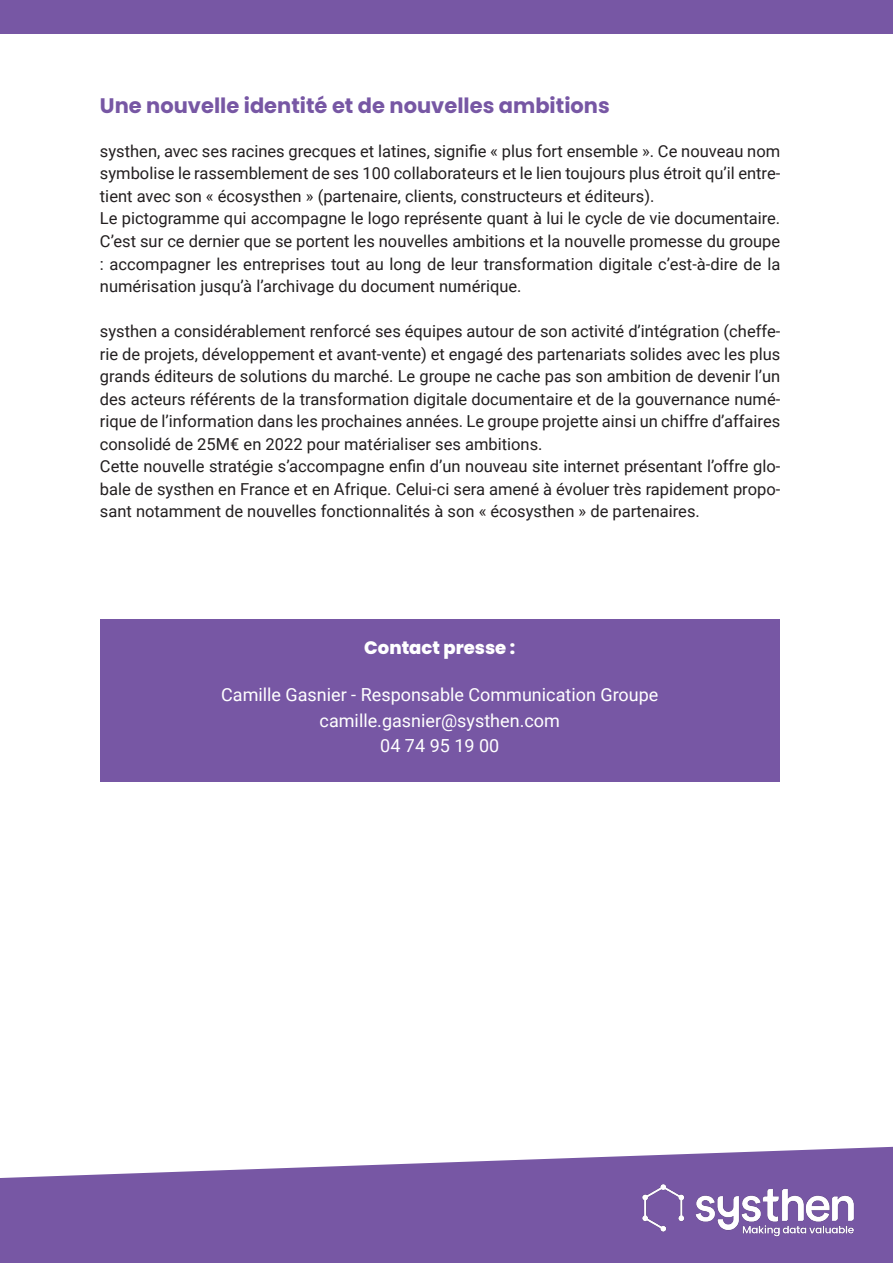
<style>
.page{position:relative;width:893px;height:1263px;background:#fff}
.page>*{position:absolute;margin:0;border:0;box-sizing:border-box;transform-origin:0 0}
.t1{font:700 21px "Poppins";color:#7757a4}
.t2{font:18px "Roboto";color:#fff}
.t3{font:800 18px "Poppins";color:#fff}
.t4{font:16.5px/22.5px "Roboto";color:#231f20;text-align:justify}
</style>
<div class="page">
<svg style="left:0;top:1147px;width:893px;height:116px;background:#8b70b1"></svg>
<div style="left:100px;top:619px;width:679px;height:163px;background:#7757a4"></div>
<img style="left:638px;top:1178px;width:222px;height:62px">
<div style="left:0;top:0;width:893px;height:33px;background:#7757a4"></div>
<p class="t1" style="left:100px;top:94px;width:511px">Une nouvelle identité et de nouvelles ambitions</p>
<p class="t4" style="left:100px;top:139px;width:682px">systhen, avec ses racines grecques et latines, signifie « plus fort ensemble ». Ce nouveau nom symbolise le rassemblement de ses 100 collaborateurs et le lien toujours plus étroit qu’il entre&shy;tient avec son « écosysthen » (partenaire, clients, constructeurs et éditeurs).</p>
<p class="t4" style="left:100px;top:207px;width:682px">Le pictogramme qui accompagne le logo représente quant à lui le cycle de vie documentaire.<br>C’est sur ce dernier que se portent les nouvelles ambitions et la nouvelle promesse du groupe : accompagner les entreprises tout au long de leur transformation digitale c’est-à-dire de la numérisation jusqu’à l’archivage du document numérique.</p>
<p class="t4" style="left:100px;top:319px;width:682px">systhen a considérablement renforcé ses équipes autour de son activité d’intégration (cheffe&shy;rie de projets, développement et avant-vente) et engagé des partenariats solides avec les plus grands éditeurs de solutions du marché. Le groupe ne cache pas son ambition de devenir l’un des acteurs référents de la transformation digitale documentaire et de la gouvernance numé&shy;rique de l’information dans les prochaines années. Le groupe projette ainsi un chiffre d’affaires consolidé de 25M€ en 2022 pour matérialiser ses ambitions.</p>
<p class="t4" style="left:100px;top:454px;width:682px">Cette nouvelle stratégie s’accompagne enfin d’un nouveau site internet présentant l’offre glo&shy;bale de systhen en France et en Afrique. Celui-ci sera amené à évoluer très rapidement propo&shy;sant notamment de nouvelles fonctionnalités à son « écosysthen » de partenaires.</p>
<p class="t3" style="left:364px;top:638px;width:152px">Contact presse :</p>
<p class="t2" style="left:221px;top:682px;width:439px">Camille Gasnier - Responsable Communication Groupe</p>
<p class="t2" style="left:320px;top:708px;width:242px">camille.gasnier@systhen.com</p>
<p class="t2" style="left:380px;top:733px;width:121px">04 74 95 19 00</p>
</div>
